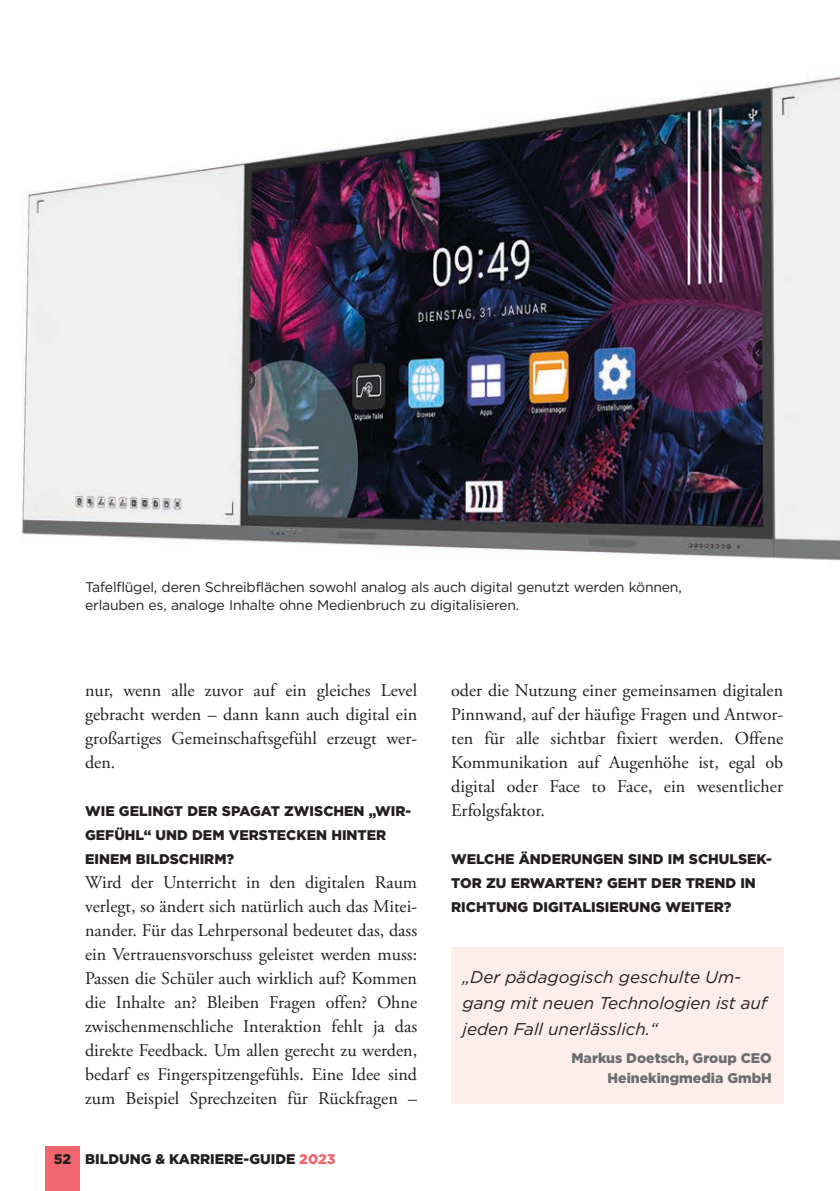
<style>
.page{position:relative;width:840px;height:1191px;background:#fff}
.page>*{position:absolute;margin:0;border:0;box-sizing:border-box;transform-origin:0 0}
.t1{font:18px/24px "Adobe Garamond Pro";color:#231f20;text-align:justify}
.t2{font:italic 17px/26px "Gotham";color:#231f20}
.t3{font:900 14px/24px "Gotham";color:#231f20}
.t4{font:14px/18px "Gotham";letter-spacing:-.015em;color:#231f20}
.t5{font:900 14px/20px "Gotham";color:#6c6d70;text-align:right}
.s1{color:#f1666f}
</style>
<div class="page">
<div style="left:45px;top:1146px;width:34px;height:45px;background:#f1666f"></div>
<img style="left:21px;top:76px;width:818px;height:485px">
<div style="left:451px;top:948px;width:331px;height:156px;background:#fdeeec"></div>
<p class="t4" style="left:85px;top:578px;width:598px">Tafelflügel, deren Schreibflächen sowohl analog als auch digital genutzt werden können, erlauben es, analoge Inhalte ohne Medienbruch zu digitalisieren.</p>
<p class="t1" style="left:85px;top:679px;width:333px">nur, wenn alle zuvor auf ein gleiches Level gebracht werden – dann kann auch digital ein großartiges Gemeinschaftsgefühl erzeugt wer&shy;den.</p>
<p class="t3" style="left:85px;top:799px;width:327px">WIE GELINGT DER SPAGAT ZWISCHEN „WIR-<br>GEFÜHL“ UND DEM VERSTECKEN HINTER<br>EINEM BILDSCHIRM?</p>
<p class="t1" style="left:85px;top:871px;width:333px">Wird der Unterricht in den digitalen Raum verlegt, so ändert sich natürlich auch das Mitei&shy;nander. Für das Lehrpersonal bedeutet das, dass ein Vertrauensvorschuss geleistet werden muss:<br>Passen die Schüler auch wirklich auf? Kommen die Inhalte an? Bleiben Fragen offen? Ohne zwischenmenschliche Interaktion fehlt ja das direkte Feedback. Um allen gerecht zu werden, bedarf es Fingerspitzengefühls. Eine Idee sind zum Beispiel Sprechzeiten für Rückfragen –</p>
<p class="t3" style="left:54px;top:1146px;width:283px">52 BILDUNG &amp; KARRIERE-GUIDE <span class="s1">2023</span></p>
<p class="t1" style="left:451px;top:679px;width:333px">oder die Nutzung einer gemeinsamen digitalen Pinnwand, auf der häufige Fragen und Antwor&shy;ten für alle sichtbar fixiert werden. Offene Kommunikation auf Augenhöhe ist, egal ob digital oder Face to Face, ein wesentlicher Erfolgsfaktor.</p>
<p class="t3" style="left:451px;top:847px;width:322px">WELCHE ÄNDERUNGEN SIND IM SCHULSEK-<br>TOR ZU ERWARTEN? GEHT DER TREND IN<br>RICHTUNG DIGITALISIERUNG WEITER?</p>
<p class="t2" style="left:462px;top:963px;width:308px">„Der pädagogisch geschulte Um&shy;gang mit neuen Technologien ist auf jeden Fall unerlässlich.“</p>
<p class="t5" style="left:571px;top:1047px;width:202px">Markus Doetsch, Group CEO<br>Heinekingmedia GmbH</p>
</div>
